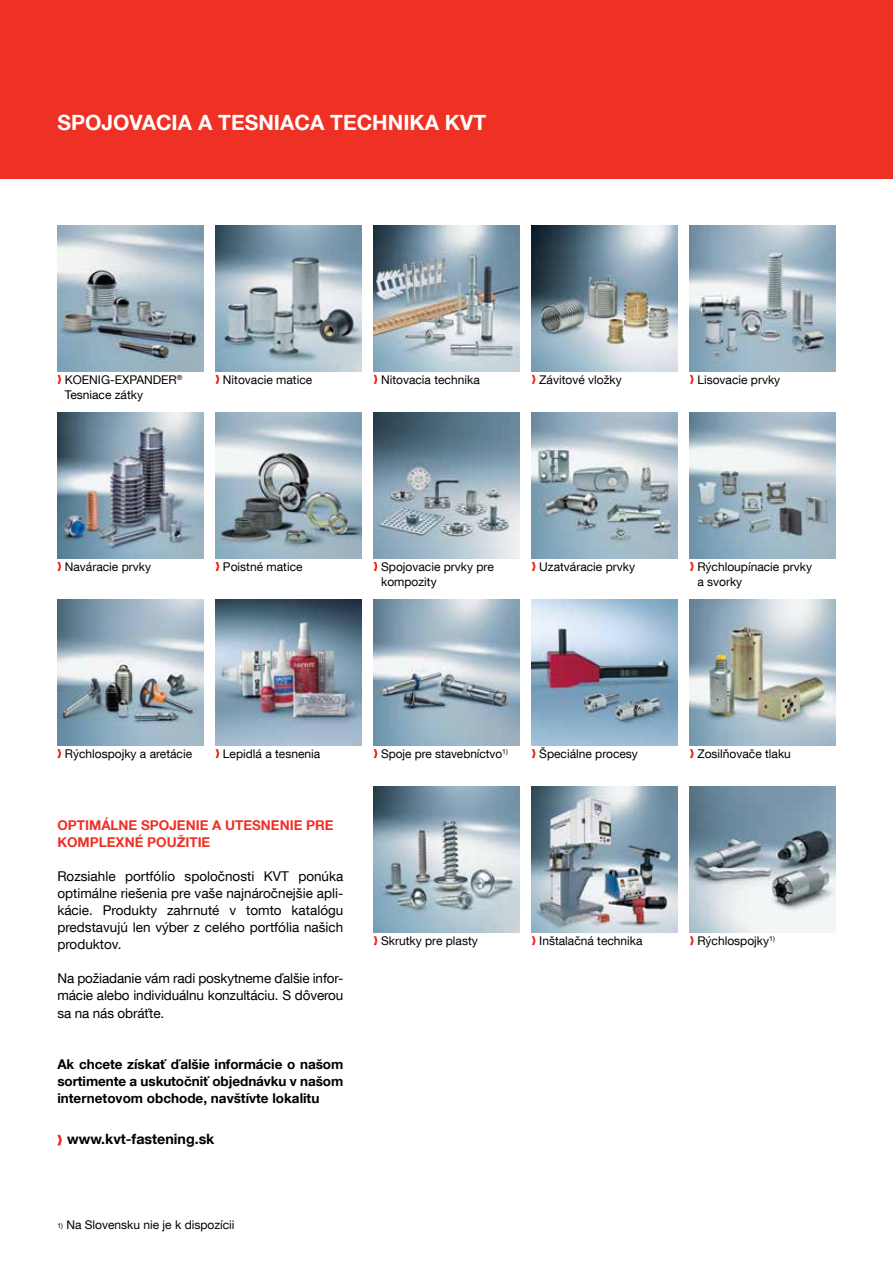
<style>
.page{position:relative;width:893px;height:1263px;background:#fff}
.page>*{position:absolute;margin:0;border:0;box-sizing:border-box;transform-origin:0 0}
.t1{font:700 21px "Helvetica Neue LT Com";color:#fff}
.t2{font:700 14.25px "Helvetica Neue LT Com";color:#000}
.t3{font:13.5px/17px "Helvetica Neue LT Com";letter-spacing:-.01em;color:#000;text-align:justify}
.t4{font:700 13.5px/17px "Helvetica Neue LT Com";color:#000;text-align:justify}
.t5{font:700 13.5px "Helvetica Neue LT Com";color:#ee3124}
.t6{font:12px/15px "Helvetica Neue LT Com";color:#000}
.s1{font-size:6.9px}
</style>
<div class="page">
<div style="left:0;top:0;width:893px;height:179px;background:#ee3124"></div>
<svg style="left:57px;top:1135px;width:5px;height:10px"></svg>
<svg style="left:532px;top:562px;width:4px;height:9px"></svg>
<img style="left:532px;top:412px;width:145px;height:146px">
<img style="left:532px;top:787px;width:145px;height:145px">
<svg style="left:532px;top:936px;width:4px;height:9px"></svg>
<svg style="left:532px;top:375px;width:4px;height:9px"></svg>
<img style="left:532px;top:225px;width:145px;height:146px">
<svg style="left:532px;top:749px;width:4px;height:9px"></svg>
<img style="left:532px;top:600px;width:145px;height:145px">
<svg style="left:57px;top:375px;width:4px;height:9px"></svg>
<img style="left:57px;top:225px;width:146px;height:146px">
<svg style="left:57px;top:562px;width:4px;height:9px"></svg>
<img style="left:57px;top:412px;width:146px;height:146px">
<img style="left:57px;top:600px;width:146px;height:145px">
<svg style="left:57px;top:749px;width:4px;height:9px"></svg>
<svg style="left:216px;top:375px;width:3px;height:9px"></svg>
<img style="left:216px;top:225px;width:145px;height:146px">
<svg style="left:216px;top:562px;width:3px;height:9px"></svg>
<img style="left:216px;top:412px;width:145px;height:146px">
<svg style="left:216px;top:749px;width:3px;height:9px"></svg>
<img style="left:216px;top:600px;width:145px;height:145px">
<svg style="left:690px;top:375px;width:4px;height:9px"></svg>
<img style="left:690px;top:225px;width:146px;height:146px">
<svg style="left:690px;top:562px;width:4px;height:9px"></svg>
<img style="left:690px;top:412px;width:146px;height:146px">
<svg style="left:690px;top:749px;width:4px;height:9px"></svg>
<img style="left:690px;top:600px;width:146px;height:145px">
<svg style="left:690px;top:936px;width:4px;height:9px"></svg>
<img style="left:690px;top:787px;width:146px;height:145px">
<img style="left:374px;top:787px;width:145px;height:145px">
<svg style="left:374px;top:936px;width:3px;height:9px"></svg>
<svg style="left:374px;top:375px;width:3px;height:9px"></svg>
<img style="left:374px;top:225px;width:145px;height:146px">
<svg style="left:374px;top:749px;width:3px;height:9px"></svg>
<img style="left:374px;top:600px;width:145px;height:145px">
<img style="left:374px;top:412px;width:145px;height:146px">
<svg style="left:374px;top:562px;width:3px;height:9px"></svg>
<h1 class="t1" style="left:57px;top:109px;width:98px">SPOJOVACIA</h1>
<h1 class="t1" style="left:198px;top:109px;width:90px">A TESNIACA</h1>
<h1 class="t1" style="left:330px;top:109px;width:15px">TEC</h1>
<h1 class="t1" style="left:372px;top:109px;width:115px">HNIKA KVT</h1>
<p class="t6" style="left:65px;top:372px;width:119px">KOENIG-EXPANDER<sup>®<br></sup>Tesniace zátky</p>
<p class="t6" style="left:223px;top:372px;width:91px">Nitovacie matice</p>
<p class="t6" style="left:381px;top:372px;width:100px">Nitovacia technika</p>
<p class="t6" style="left:539px;top:372px;width:84px">Závitové vložky</p>
<p class="t6" style="left:697px;top:372px;width:84px">Lisovacie prvky</p>
<p class="t6" style="left:65px;top:559px;width:88px">Naváracie prvky</p>
<p class="t6" style="left:223px;top:559px;width:81px">Poistné matice</p>
<p class="t6" style="left:381px;top:559px;width:114px">Spojovacie prvky pre kompozity</p>
<p class="t6" style="left:539px;top:559px;width:97px">Uzatváracie prvky</p>
<p class="t6" style="left:697px;top:559px;width:116px">Rýchloupínacie prvky a svorky</p>
<p class="t6" style="left:65px;top:746px;width:129px">Rýchlospojky a aretácie</p>
<p class="t6" style="left:223px;top:746px;width:99px">Lepidlá a tesnenia</p>
<p class="t5" style="left:57px;top:817px;width:178px">OPTIMÁLNE SPOJENIE A UTE</p>
<p class="t5" style="left:252px;top:817px;width:73px">SNENIE PRE</p>
<p class="t5" style="left:57px;top:834px;width:154px">KOMPLEXNÉ POUŽITIE</p>
<p class="t3" style="left:57px;top:868px;width:287px">Rozsiahle portfólio spoločnosti KVT ponúka optimálne riešenia pre vaše najnáročnejšie apli&shy;kácie. Produkty zahrnuté v tomto katalógu predstavujú len výber z celého portfólia našich produktov.</p>
<p class="t3" style="left:57px;top:970px;width:287px">Na požiadanie vám radi poskytneme ďalšie infor&shy;mácie alebo individuálnu konzultáciu. S dôverou sa na nás obráťte.</p>
<p class="t4" style="left:57px;top:1055px;width:287px">Ak chcete získať ďalšie informácie o našom sortimente a uskutočniť objednávku v našom internetovom obchode, navštívte lokalitu</p>
<p class="t2" style="left:67px;top:1130px;width:149px">www.kvt-fastening.sk</p>
<p class="t6" style="left:57px;top:1217px;width:179px"><span class="s1">1)</span> Na Slovensku nie je k dispozícii</p>
<p class="t6" style="left:381px;top:746px;width:128px">Spoje pre stavebníctvo<sup>1)</sup></p>
<p class="t6" style="left:539px;top:746px;width:100px">Špeciálne procesy</p>
<p class="t6" style="left:381px;top:933px;width:98px">Skrutky pre plasty</p>
<p class="t6" style="left:539px;top:933px;width:105px">Inštalačná technika</p>
<p class="t6" style="left:697px;top:746px;width:95px">Zosilňovače tlaku</p>
<p class="t6" style="left:697px;top:933px;width:79px">Rýchlospojky<sup>1)</sup></p>
</div>
